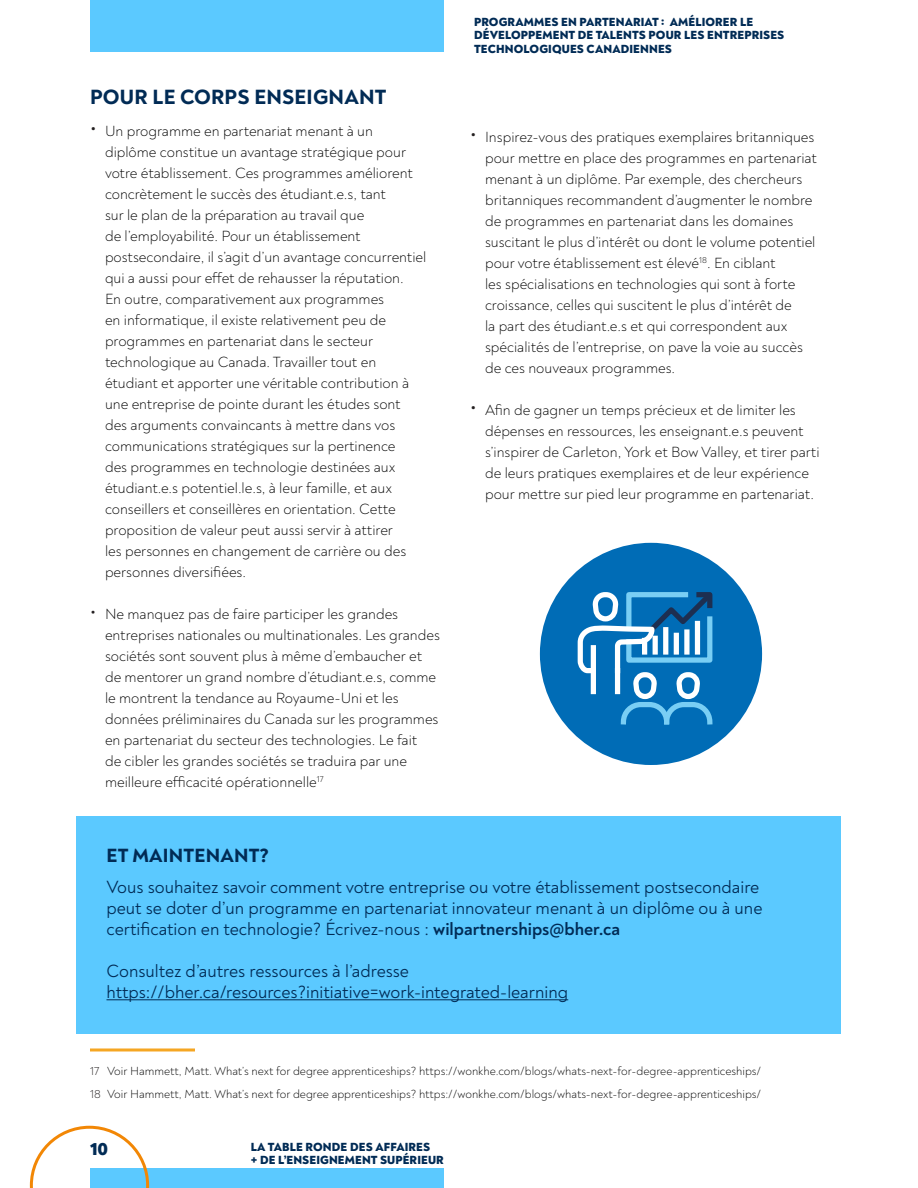
<style>
.page{position:relative;width:918px;height:1188px;background:#fff}
.page>*{position:absolute;margin:0;border:0;box-sizing:border-box;transform-origin:0 0}
.t1{font:800 21px "Noah";letter-spacing:.01em;color:#012b55}
.CTA{font:800 19.5px "Noah";letter-spacing:.01em;color:#012b55}
.CTA_Body{font:18px/21px "Noah";color:#012b55}
.t2{font:800 18px "Noah";color:#012b55}
.Bullets{font:300 15px/21px "Noah";color:#000}
.Footnotes{font:300 12px "Noah";color:#000}
.t3{font:800 12px/13.5px "Noah";letter-spacing:.01em;color:#012b55}
.s1{font-weight:400;font-size:21px;color:#231f20}
.s2{font-weight:400;font-size:19.5px;color:#231f20}
.s3{font-weight:700}
.s4{color:#231f20}
</style>
<div class="page">
<hr style="left:90px;top:1048px;width:105px;height:3px;background:#f5a623">
<div style="left:540px;top:543px;width:222px;height:222px;background:#006cb6;border-radius:50%"></div>
<svg style="left:577px;top:592px;width:136px;height:133px"></svg>
<div style="left:76px;top:816px;width:766px;height:52px;background:#5bc9ff"></div>
<div style="left:76px;top:846px;width:766px;height:125px;background:#5bc9ff"></div>
<div style="left:76px;top:930px;width:766px;height:104px;background:#5bc9ff"></div>
<hr style="left:106px;top:999px;width:462px;height:1px;background:#012b55">
<div style="left:90px;top:0;width:354px;height:52px;background:#5bc9ff"></div>
<div style="left:90px;top:1168px;width:354px;height:20px;background:#5bc9ff"></div>
<svg style="left:30px;top:1126px;width:119px;height:62px"></svg>
<h2 class="t1" style="left:90px;top:84px;width:298px">POUR LE CORPS ENSEIGNANT</h2>
<p class="Bullets" style="left:105px;top:120px;width:323px;text-indent:-15px"><span class="s1">•</span> Un programme en partenariat menant à un diplôme constitue un avantage stratégique pour votre établissement. Ces programmes améliorent concrètement le succès des étudiant.e.s, tant<br>sur le plan de la préparation au travail que<br>de l’employabilité. Pour un établissement postsecondaire, il s’agit d’un avantage concurrentiel qui a aussi pour effet de rehausser la réputation.<br>En outre, comparativement aux programmes<br>en informatique, il existe relativement peu de programmes en partenariat dans le secteur technologique au Canada. Travailler tout en étudiant et apporter une véritable contribution à une entreprise de pointe durant les études sont des arguments convaincants à mettre dans vos communications stratégiques sur la pertinence<br>des programmes en technologie destinées aux étudiant.e.s potentiel.le.s, à leur famille, et aux conseillers et conseillères en orientation. Cette proposition de valeur peut aussi servir à attirer<br>les personnes en changement de carrière ou des personnes diversifiées.</p>
<p class="Bullets" style="left:105px;top:603px;width:337px;text-indent:-15px"><span class="s2">•</span> Ne manquez pas de faire participer les grandes entreprises nationales ou multinationales. Les grandes sociétés sont souvent plus à même d’embaucher et de mentorer un grand nombre d’étudiant.e.s, comme le montrent la tendance au Royaume-Uni et les données préliminaires du Canada sur les programmes en partenariat du secteur des technologies. Le fait<br>de cibler les grandes sociétés se traduira par une meilleure efficacité opérationnelle<sup>17</sup></p>
<p class="t3" style="left:474px;top:15px;width:312px">PROGRAMMES EN PARTENARIAT : AMÉLIORER LE<br>DÉVELOPPEMENT DE TALENTS POUR LES ENTREPRISES<br>TECHNOLOGIQUES CANADIENNES</p>
<p class="Bullets" style="left:485px;top:127px;width:333px;text-indent:-15px"><span class="s1">•</span> Inspirez-vous des pratiques exemplaires britanniques pour mettre en place des programmes en partenariat menant à un diplôme. Par exemple, des chercheurs britanniques recommandent d’augmenter le nombre de programmes en partenariat dans les domaines suscitant le plus d’intérêt ou dont le volume potentiel pour votre établissement est élevé<sup>18</sup>. En ciblant<br>les spécialisations en technologies qui sont à forte croissance, celles qui suscitent le plus d’intérêt de<br>la part des étudiant.e.s et qui correspondent aux spécialités de l’entreprise, on pave la voie au succès de ces nouveaux programmes.</p>
<p class="Bullets" style="left:485px;top:400px;width:336px;text-indent:-15px"><span class="s1">•</span> Afin de gagner un temps précieux et de limiter les dépenses en ressources, les enseignant.e.s peuvent s’inspirer de Carleton, York et Bow Valley, et tirer parti de leurs pratiques exemplaires et de leur expérience pour mettre sur pied leur programme en partenariat.</p>
<p class="CTA" style="left:107px;top:842px;width:164px">ET MAINTENANT?</p>
<p class="CTA_Body" style="left:106px;top:877px;width:657px">Vous souhaitez savoir comment votre entreprise ou votre établissement postsecondaire peut se doter d’un programme en partenariat innovateur menant à un diplôme ou à une certification en technologie? Écrivez-nous : <span class="s3">wilpartnerships@bher.ca</span></p>
<p class="CTA_Body" style="left:106px;top:961px;width:463px">Consultez d’autres ressources à l’adresse https://bher.ca/resources?initiative=work-integrated-learning</p>
<p class="Footnotes" style="left:90px;top:1064px;width:673px"><span class="s4">17</span> Voir Hammett, Matt. What’s next for degree apprenticeships? https://wonkhe.com/blogs/whats-next-for-degree-apprenticeships/</p>
<p class="Footnotes" style="left:90px;top:1087px;width:673px"><span class="s4">18</span> Voir Hammett, Matt. What’s next for degree apprenticeships? https://wonkhe.com/blogs/whats-next-for-degree-apprenticeships/</p>
<p class="t2" style="left:90px;top:1137px;width:20px">10</p>
<p class="t3" style="left:251px;top:1140px;width:195px">LA TABLE RONDE DES AFFAIRES<br>+ DE L’ENSEIGNEMENT SUPÉRIEUR</p>
</div>
